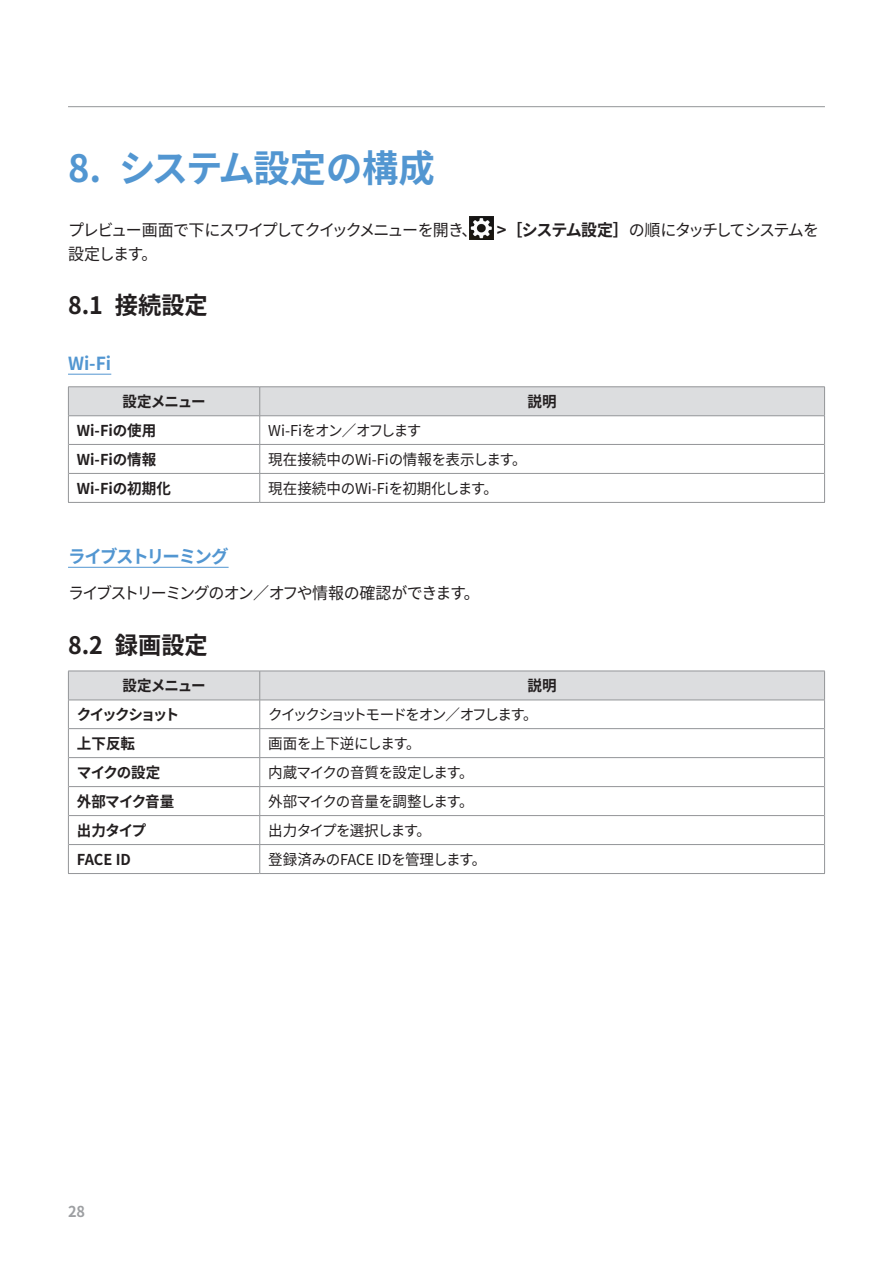
<style>
.page{position:relative;width:893px;height:1263px;background:#fff}
.page>*{position:absolute;margin:0;border:0;box-sizing:border-box;transform-origin:0 0}
.t1{font:700 37.5px "Noto Sans CJ Kjp";letter-spacing:-.025em;color:#5296d1}
.t2{font:700 24px "Noto Sans CJ Kjp";color:#231f20}
.t3{font:700 18px "Noto Sans CJ Kjp";letter-spacing:-.09em;color:#5296d1}
.t4{font:16.5px/24px "Noto Sans CJ Kjp";letter-spacing:-.09em;color:#231f20}
.t5{font:700 15px "Noto Sans CJ Kjp";letter-spacing:-.015em;color:#231f20}
.t6{font:15px "Noto Sans CJ Kjp";letter-spacing:-.01em;color:#231f20}
.t7{font:15px "Noto Sans CJ Kjp";letter-spacing:-.055em;color:#231f20}
.t8{font:15px "Noto Sans CJ Kjp";letter-spacing:-.12em;color:#231f20}
.t9{font:15px "Noto Sans CJ Kjp";color:#231f20}
.t10{font:15px "Noto Sans CJ Kjp";letter-spacing:-.105em;color:#231f20}
.t11{font:700 15px "Noto Sans CJ Kjp";letter-spacing:-.15em;color:#231f20}
.t12{font:700 15px "Noto Sans CJ Kjp";letter-spacing:-.05em;color:#231f20}
.t13{font:700 15px "Noto Sans CJ Kjp";color:#9d9fa2}
.s1{font-weight:700}
</style>
<div class="page">
<hr style="left:68px;top:106px;width:757px;height:1px;background:#939598">
<hr style="left:68px;top:374px;width:43px;height:1px;background:#5296d1">
<hr style="left:68px;top:567px;width:161px;height:1px;background:#5296d1">
<img style="left:470px;top:216px;width:23px;height:24px">
<hr style="left:68px;top:386px;width:192px;height:1px;background:#939598">
<hr style="left:260px;top:386px;width:565px;height:1px;background:#939598">
<svg style="left:68px;top:387px;width:757px;height:115px"></svg>
<hr style="left:68px;top:502px;width:192px;height:1px;background:#939598">
<hr style="left:260px;top:502px;width:565px;height:1px;background:#939598">
<svg style="left:68px;top:671px;width:757px;height:202px"></svg>
<hr style="left:68px;top:873px;width:192px;height:1px;background:#939598">
<hr style="left:260px;top:873px;width:565px;height:1px;background:#939598">
<h1 class="t1" style="left:68px;top:147px;width:368px">8. システム設定の構成</h1>
<p class="t4" style="left:68px;top:218px;width:752px">プレビュー画面で下にスワイプしてクイックメニューを開き、 <span class="s1">&gt;［システム設定］</span>の順にタッチしてシステムを設定します。</p>
<h2 class="t2" style="left:68px;top:292px;width:141px">8.1 接続設定</h2>
<p class="t3" style="left:68px;top:353px;width:45px">Wi-Fi</p>
<p class="t5" style="left:123px;top:393px;width:85px">設定メニュー</p>
<p class="t5" style="left:528px;top:393px;width:31px">説明</p>
<p class="t5" style="left:77px;top:422px;width:81px">Wi-Fiの使用</p>
<p class="t10" style="left:268px;top:422px;width:155px">Wi-Fiをオン／オフします</p>
<p class="t5" style="left:77px;top:451px;width:81px">Wi-Fiの情報</p>
<p class="t6" style="left:268px;top:451px;width:260px">現在接続中のWi-Fiの情報を表示します。</p>
<p class="t5" style="left:77px;top:480px;width:96px">Wi-Fiの初期化</p>
<p class="t9" style="left:268px;top:480px;width:231px">現在接続中のWi-Fiを初期化します。</p>
<p class="t3" style="left:68px;top:546px;width:162px">ライブストリーミング</p>
<p class="t4" style="left:68px;top:582px;width:413px">ライブストリーミングのオン／オフや情報の確認ができます。</p>
<h2 class="t2" style="left:68px;top:631px;width:141px">8.2 録画設定</h2>
<p class="t5" style="left:123px;top:677px;width:85px">設定メニュー</p>
<p class="t5" style="left:528px;top:677px;width:31px">説明</p>
<p class="t11" style="left:77px;top:706px;width:104px">クイックショット</p>
<p class="t8" style="left:268px;top:706px;width:271px">クイックショットモードをオン／オフします。</p>
<p class="t5" style="left:77px;top:735px;width:60px">上下反転</p>
<p class="t6" style="left:268px;top:735px;width:154px">画面を上下逆にします。</p>
<p class="t5" style="left:77px;top:764px;width:85px">マイクの設定</p>
<p class="t7" style="left:268px;top:764px;width:207px">内蔵マイクの音質を設定します。</p>
<p class="t12" style="left:77px;top:793px;width:99px">外部マイク音量</p>
<p class="t7" style="left:268px;top:793px;width:207px">外部マイクの音量を調整します。</p>
<p class="t5" style="left:77px;top:822px;width:71px">出力タイプ</p>
<p class="t7" style="left:268px;top:822px;width:164px">出力タイプを選択します。</p>
<p class="t5" style="left:77px;top:851px;width:56px">FACE ID</p>
<p class="t6" style="left:268px;top:851px;width:220px">登録済みのFACE IDを管理します。</p>
<p class="t13" style="left:68px;top:1203px;width:19px">28</p>
</div>
